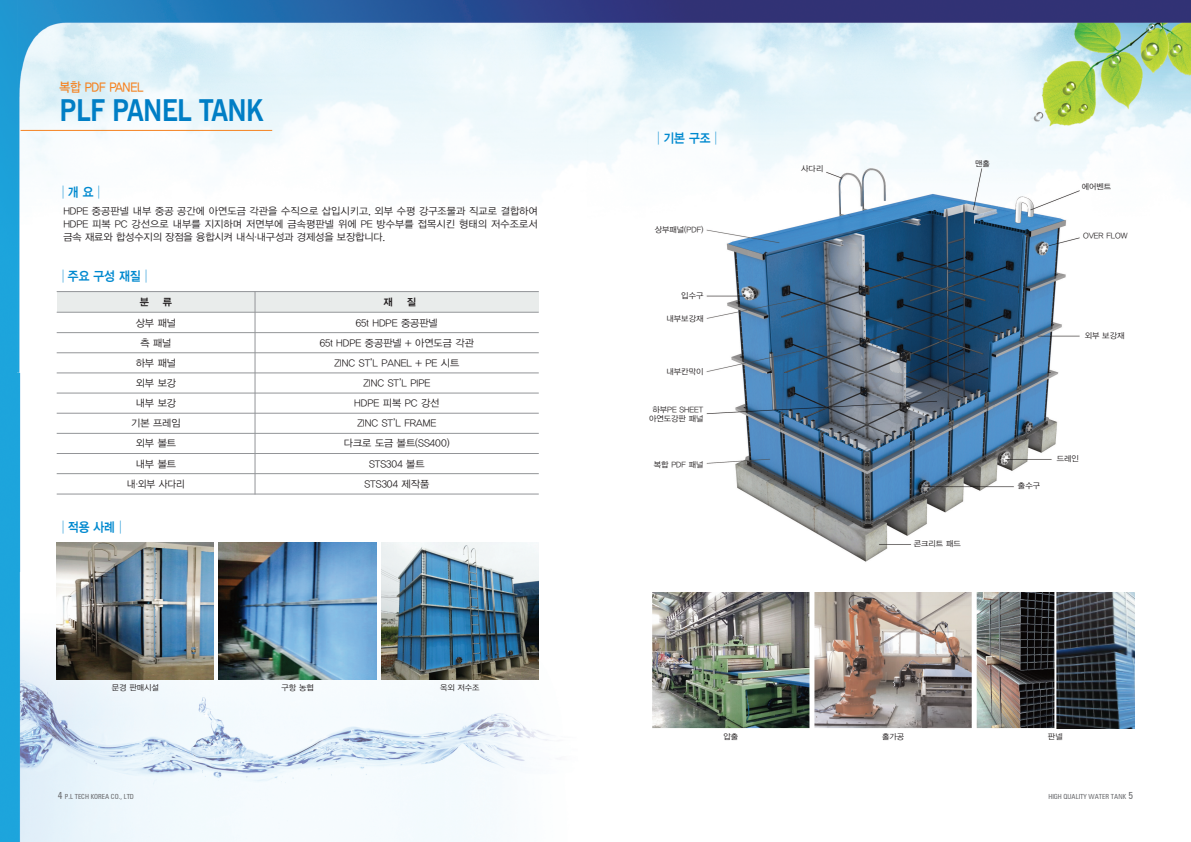
<style>
.page{position:relative;width:1191px;height:842px;background:#fff}
.page>*{position:absolute;margin:0;border:0;box-sizing:border-box;transform-origin:0 0}
.t1{font:700 30px "News Gothic BT";letter-spacing:-.025em;color:#007ec5;scale:.9 1}
.t2{font:13px "YDVYGO14";color:#0089cf;scale:.9 1}
.t3{font:13px "YDVYGO13";letter-spacing:-.015em;color:#f58220;scale:.9 1}
.t4{font:10px/13px "YDVYGO12";color:#231f20;text-align:justify}
.t5{font:10px "YDVYGO12";color:#231f20;scale:.95 1}
.t6{font:10px "YDVYGO14";color:#231f20}
.t7{font:8px/9.6px "YDVYGO12";color:#231f20;text-align:center}
.t8{font:condensed 7px "Zurich BT";color:#6c6d70}
.s1{font-size:10px}
</style>
<div class="page">
<img style="left:0;top:0;width:539px;height:842px">
<img style="left:17px;top:0;width:1174px;height:373px">
<img style="left:19px;top:573px;width:531px;height:269px">
<img style="left:703px;top:142px;width:382px;height:420px">
<hr style="left:21px;top:130px;width:251px;height:1px;background:#f58220">
<div style="left:57px;top:291px;width:198px;height:21px;background:#e9eceb"></div>
<div style="left:255px;top:291px;width:283px;height:21px;background:#e9eceb"></div>
<div style="left:57px;top:312px;width:198px;height:21px;background:#fff"></div>
<div style="left:255px;top:312px;width:283px;height:21px;background:#fff"></div>
<div style="left:57px;top:333px;width:198px;height:20px;background:#fff"></div>
<div style="left:255px;top:333px;width:283px;height:20px;background:#fff"></div>
<div style="left:57px;top:353px;width:198px;height:20px;background:#fff"></div>
<div style="left:255px;top:353px;width:283px;height:20px;background:#fff"></div>
<div style="left:57px;top:373px;width:198px;height:20px;background:#fff"></div>
<div style="left:255px;top:373px;width:283px;height:20px;background:#fff"></div>
<div style="left:57px;top:393px;width:198px;height:20px;background:#fff"></div>
<div style="left:255px;top:393px;width:283px;height:20px;background:#fff"></div>
<div style="left:57px;top:413px;width:198px;height:20px;background:#fff"></div>
<div style="left:255px;top:413px;width:283px;height:20px;background:#fff"></div>
<div style="left:57px;top:433px;width:198px;height:20px;background:#fff"></div>
<div style="left:255px;top:433px;width:283px;height:20px;background:#fff"></div>
<div style="left:57px;top:453px;width:198px;height:21px;background:#fff"></div>
<div style="left:255px;top:453px;width:283px;height:21px;background:#fff"></div>
<div style="left:57px;top:474px;width:198px;height:20px;background:#fff"></div>
<div style="left:255px;top:474px;width:283px;height:20px;background:#fff"></div>
<hr style="left:255px;top:291px;width:1px;height:203px;background:#939598">
<hr style="left:57px;top:291px;width:482px;height:1px;background:#939598">
<hr style="left:57px;top:312px;width:482px;height:1px;background:#939598">
<hr style="left:57px;top:332px;width:482px;height:1px;background:#939598">
<hr style="left:57px;top:353px;width:482px;height:1px;background:#939598">
<hr style="left:57px;top:373px;width:482px;height:1px;background:#939598">
<hr style="left:57px;top:393px;width:482px;height:1px;background:#939598">
<hr style="left:57px;top:413px;width:482px;height:1px;background:#939598">
<hr style="left:57px;top:433px;width:482px;height:1px;background:#939598">
<hr style="left:57px;top:453px;width:482px;height:1px;background:#939598">
<hr style="left:57px;top:473px;width:482px;height:1px;background:#939598">
<hr style="left:57px;top:494px;width:482px;height:1px;background:#939598">
<img style="left:652px;top:592px;width:157px;height:136px">
<img style="left:814px;top:592px;width:157px;height:136px">
<img style="left:976px;top:592px;width:78px;height:136px">
<img style="left:57px;top:543px;width:157px;height:136px">
<img style="left:219px;top:543px;width:157px;height:136px">
<img style="left:381px;top:543px;width:157px;height:136px">
<img style="left:1056px;top:592px;width:78px;height:136px">
<h2 class="t3" style="left:60px;top:80px;width:95px">복합 PDF PANEL</h2>
<h1 class="t1" style="left:60px;top:99px;width:228px">PLF PANEL TANK</h1>
<h2 class="t2" style="left:58px;top:184px;width:53px">│개 요│</h2>
<p class="t4" style="left:63px;top:205px;width:476px">HDPE 중공판넬 내부 중공 공간에 아연도금 각관을 수직으로 삽입시키고, 외부 수평 강구조물과 직교로 결합하여 HDPE 피복 PC 강선으로 내부를 지지하며 저면부에 금속평판넬 위에 PE 방수부를 접목시킨 형태의 저수조로서 금속 재료와 합성수지의 장점을 융합시켜 내식·내구성과 경제성을 보장합니다.</p>
<h2 class="t2" style="left:58px;top:268px;width:106px">│주요 구성 재질│</h2>
<p class="t6" style="left:140px;top:296px;width:11px">분</p>
<p class="t6" style="left:163px;top:296px;width:11px">류</p>
<p class="t6" style="left:383px;top:296px;width:11px">재</p>
<p class="t6" style="left:407px;top:296px;width:11px">질</p>
<p class="t4" style="left:136px;top:316px;width:42px">상부 패널</p>
<p class="t4" style="left:356px;top:316px;width:84px">65t HDPE 중공판넬</p>
<p class="t4" style="left:140px;top:336px;width:33px">측 패널</p>
<p class="t4" style="left:320px;top:336px;width:156px">65t HDPE 중공판넬 + 아연도금 각관</p>
<p class="t4" style="left:136px;top:356px;width:42px">하부 패널</p>
<p class="t4" style="left:334px;top:356px;width:126px">ZINC ST’L PANEL + PE 시트</p>
<p class="t4" style="left:136px;top:376px;width:42px">외부 보강</p>
<p class="t4" style="left:363px;top:376px;width:68px">ZINC ST’L PIPE</p>
<p class="t4" style="left:136px;top:397px;width:42px">내부 보강</p>
<p class="t4" style="left:354px;top:397px;width:87px">HDPE 피복 PC 강선</p>
<p class="t4" style="left:131px;top:417px;width:51px">기본 프레임</p>
<p class="t4" style="left:357px;top:417px;width:80px">ZINC ST’L FRAME</p>
<p class="t4" style="left:136px;top:437px;width:42px">외부 볼트</p>
<p class="t4" style="left:344px;top:437px;width:107px">다크로 도금 볼트(SS400)</p>
<p class="t4" style="left:136px;top:457px;width:42px">내부 볼트</p>
<p class="t4" style="left:369px;top:457px;width:57px">STS304 볼트</p>
<p class="t5" style="left:127px;top:478px;width:62px">내·외부 사다리</p>
<p class="t4" style="left:364px;top:477px;width:66px">STS304 제작품</p>
<h2 class="t2" style="left:58px;top:519px;width:77px">│적용 사례│</h2>
<p class="t7" style="left:112px;top:683px;width:48px">문경 판매시설</p>
<p class="t7" style="left:281px;top:683px;width:34px">구항 농협</p>
<p class="t7" style="left:440px;top:683px;width:41px">옥외 저수조</p>
<p class="t8" style="left:58px;top:792px;width:78px"><span class="s1">4</span> P.L TECH KOREA CO., LTD</p>
<h2 class="t2" style="left:653px;top:130px;width:77px">│기본 구조│</h2>
<p class="t7" style="left:655px;top:225px;width:50px">상부패널(PDF)</p>
<p class="t7" style="left:681px;top:291px;width:24px">입수구</p>
<p class="t7" style="left:666px;top:313px;width:38px">내부보강재</p>
<p class="t7" style="left:666px;top:367px;width:38px">내부칸막이</p>
<p class="t7" style="left:649px;top:405px;width:56px">하부PE SHEET 아연도강판 패널</p>
<p class="t7" style="left:654px;top:460px;width:51px">복합 PDF 패널</p>
<p class="t7" style="left:801px;top:164px;width:24px">사다리</p>
<p class="t7" style="left:975px;top:158px;width:16px">맨홀</p>
<p class="t7" style="left:1081px;top:182px;width:31px">에어벤트</p>
<p class="t7" style="left:1083px;top:231px;width:46px">OVER FLOW</p>
<p class="t7" style="left:1084px;top:331px;width:41px">외부 보강재</p>
<p class="t7" style="left:913px;top:539px;width:48px">콘크리트 패드</p>
<p class="t7" style="left:1018px;top:481px;width:24px">출수구</p>
<p class="t7" style="left:1056px;top:454px;width:24px">드레인</p>
<p class="t7" style="left:723px;top:732px;width:16px">압출</p>
<p class="t7" style="left:882px;top:732px;width:24px">홀가공</p>
<p class="t7" style="left:1048px;top:732px;width:16px">판넬</p>
<p class="t8" style="left:1048px;top:792px;width:86px">HIGH QUALITY WATER TANK <span class="s1">5</span></p>
</div>
